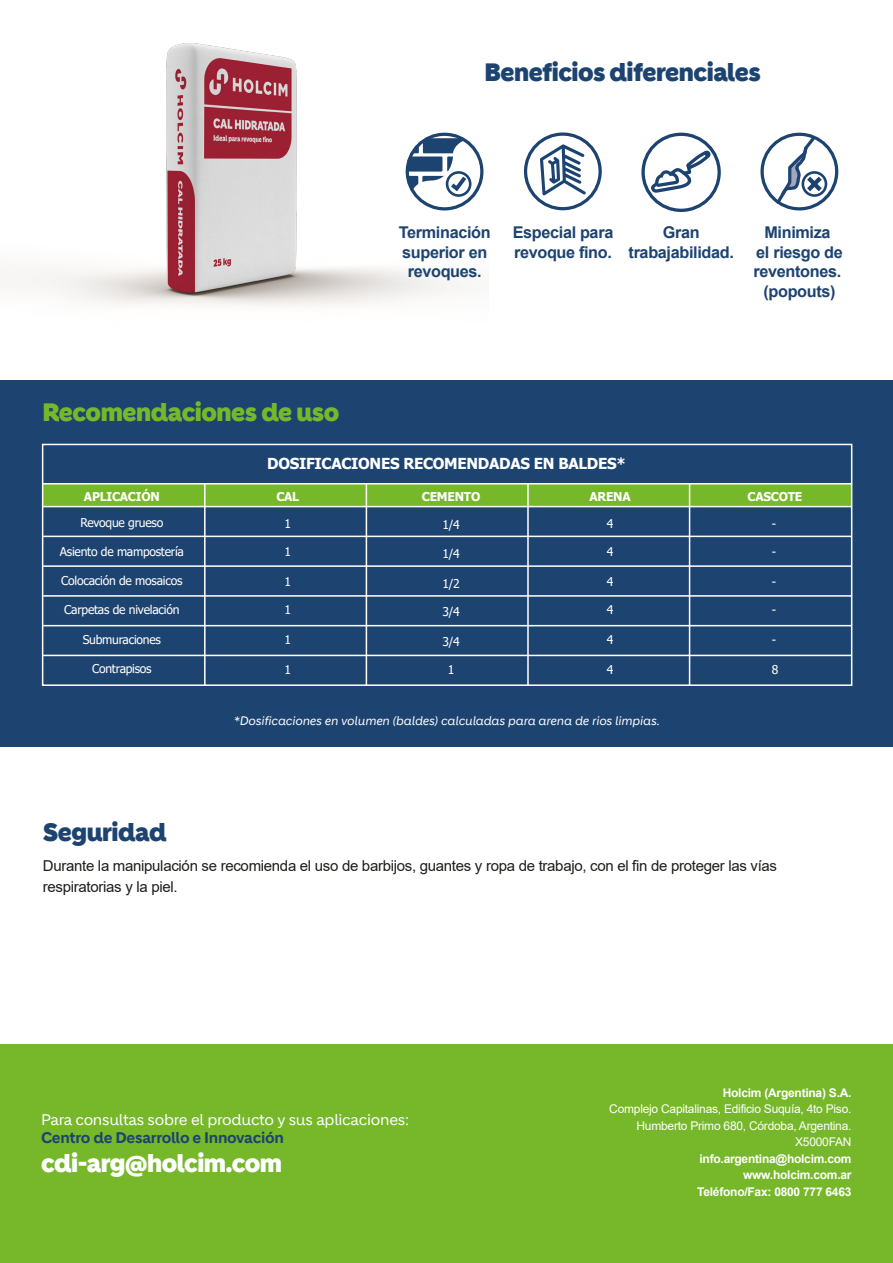
<style>
.page{position:relative;width:893px;height:1263px;background:#fff}
.page>*{position:absolute;margin:0;border:0;box-sizing:border-box;transform-origin:0 0}
.t1{font:900 24.45px "Holcim Headline";letter-spacing:-.02em;color:#1d4370}
.t2{font:900 24.45px "Holcim Headline";letter-spacing:-.02em;color:#76b82a}
.t3{font:900 24.45px "Holcim Headline";letter-spacing:-.02em;color:#fff}
.t4{font:700 16.2px/19.5px "Arial";letter-spacing:-.02em;color:#1d4370;text-align:center}
.t5{font:700 15.15px "Tahoma";letter-spacing:-.02em;color:#fff}
.t6{font:15px/21px "Arial";letter-spacing:-.02em;color:#1d1d1b}
.t7{font:15px "Holcim";letter-spacing:-.02em;color:#fff}
.t8{font:700 15px "Holcim";letter-spacing:-.02em;color:#1d4370}
.t9{font:12.15px "Tahoma";letter-spacing:-.02em;color:#fff}
.t10{font:700 12.15px "Tahoma";letter-spacing:-.02em;color:#fff}
.t11{font:700 12px/16.5px "Arial";letter-spacing:-.02em;color:#fff;text-align:right}
.t12{font:12px/16.5px "Arial";letter-spacing:-.02em;color:#fff;text-align:right}
.t13{font:italic 12px "Holcim";letter-spacing:-.02em;color:#fff}
</style>
<div class="page">
<img style="left:4px;top:43px;width:480px;height:263px">
<div style="left:0;top:1045px;width:893px;height:218px;background:#76b82a"></div>
<div style="left:0;top:380px;width:893px;height:367px;background:#1d4370"></div>
<div style="left:43px;top:484px;width:809px;height:22px;background:#76b82a"></div>
<hr style="left:43px;top:536px;width:809px;height:1px;background:#fff">
<hr style="left:43px;top:506px;width:809px;height:1px;background:#fff">
<hr style="left:43px;top:483px;width:808px;height:1px;background:#fff">
<hr style="left:43px;top:565px;width:809px;height:2px;background:#fff">
<hr style="left:43px;top:595px;width:809px;height:2px;background:#fff">
<hr style="left:43px;top:625px;width:809px;height:1px;background:#fff">
<hr style="left:43px;top:655px;width:809px;height:1px;background:#fff">
<div style="left:42px;top:444px;width:810px;height:242px;border:2px solid #fff"></div>
<hr style="left:204px;top:483px;width:2px;height:202px;background:#fff">
<hr style="left:366px;top:483px;width:1px;height:202px;background:#fff">
<hr style="left:527px;top:483px;width:2px;height:202px;background:#fff">
<hr style="left:689px;top:483px;width:1px;height:202px;background:#fff">
<div style="left:524px;top:132px;width:78px;height:78px;border:3px solid #1d4370;border-radius:50%"></div>
<svg style="left:540px;top:144px;width:46px;height:51px"></svg>
<div style="left:641px;top:133px;width:80px;height:79px;border:3px solid #1d4370;border-radius:50%"></div>
<svg style="left:648px;top:147px;width:65px;height:48px"></svg>
<svg style="left:407px;top:134px;width:75px;height:75px"></svg>
<div style="left:760px;top:133px;width:78px;height:77px;border:3px solid #1d4370;border-radius:50%"></div>
<div style="left:802px;top:171px;width:25px;height:26px;border:3px solid #1d4370;border-radius:50%"></div>
<svg style="left:773px;top:134px;width:49px;height:73px"></svg>
<h1 class="t1" style="left:484px;top:58px;width:278px">Beneficios diferenciales</h1>
<h2 class="t4" style="left:399px;top:223px;width:93px">Terminación superior en revoques.</h2>
<h2 class="t4" style="left:629px;top:223px;width:107px">Gran trabajabilidad.</h2>
<h2 class="t4" style="left:754px;top:223px;width:91px">Minimiza<br>el riesgo de reventones. (popouts)</h2>
<h2 class="t4" style="left:513px;top:223px;width:102px;text-align:left">Especial para revoque fino.</h2>
<h1 class="t2" style="left:42px;top:398px;width:298px">Recomendaciones de uso</h1>
<p class="t5" style="left:267px;top:453px;width:360px">DOSIFICACIONES RECOMENDADAS EN BALDES*</p>
<p class="t10" style="left:84px;top:488px;width:77px">APLICACIÓN</p>
<p class="t10" style="left:276px;top:488px;width:24px">CAL</p>
<p class="t10" style="left:422px;top:488px;width:60px">CEMENTO</p>
<p class="t10" style="left:589px;top:488px;width:43px">ARENA</p>
<p class="t10" style="left:747px;top:488px;width:56px">CASCOTE</p>
<p class="t9" style="left:80px;top:515px;width:84px">Revoque grueso</p>
<p class="t9" style="left:60px;top:543px;width:126px">Asiento de mampostería</p>
<p class="t9" style="left:61px;top:573px;width:123px">Colocación de mosaicos</p>
<p class="t9" style="left:64px;top:601px;width:117px">Carpetas de nivelación</p>
<p class="t9" style="left:83px;top:631px;width:80px">Submuraciones</p>
<p class="t9" style="left:92px;top:661px;width:61px">Contrapisos</p>
<p class="t9" style="left:285px;top:515px;width:8px">1</p>
<p class="t9" style="left:285px;top:544px;width:8px">1</p>
<p class="t9" style="left:285px;top:573px;width:8px">1</p>
<p class="t9" style="left:285px;top:602px;width:8px">1</p>
<p class="t9" style="left:285px;top:632px;width:8px">1</p>
<p class="t9" style="left:285px;top:661px;width:8px">1</p>
<p class="t9" style="left:442px;top:517px;width:19px">1/4</p>
<p class="t9" style="left:442px;top:545px;width:19px">1/4</p>
<p class="t9" style="left:442px;top:575px;width:19px">1/2</p>
<p class="t9" style="left:442px;top:603px;width:19px">3/4</p>
<p class="t9" style="left:442px;top:633px;width:19px">3/4</p>
<p class="t9" style="left:448px;top:661px;width:8px">1</p>
<p class="t9" style="left:607px;top:515px;width:8px">4</p>
<p class="t9" style="left:607px;top:544px;width:8px">4</p>
<p class="t9" style="left:607px;top:573px;width:8px">4</p>
<p class="t9" style="left:607px;top:602px;width:8px">4</p>
<p class="t9" style="left:607px;top:632px;width:8px">4</p>
<p class="t9" style="left:607px;top:661px;width:8px">4</p>
<p class="t13" style="left:234px;top:714px;width:427px">*Dosificaciones en volumen (baldes) calculadas para arena de rios limpias.</p>
<p class="t9" style="left:772px;top:515px;width:6px">-</p>
<p class="t9" style="left:772px;top:544px;width:6px">-</p>
<p class="t9" style="left:772px;top:573px;width:6px">-</p>
<p class="t9" style="left:772px;top:602px;width:6px">-</p>
<p class="t9" style="left:772px;top:632px;width:6px">-</p>
<p class="t9" style="left:772px;top:661px;width:8px">8</p>
<h1 class="t1" style="left:43px;top:818px;width:125px">Seguridad</h1>
<p class="t6" style="left:43px;top:855px;width:736px">Durante la manipulación se recomienda el uso de barbijos, guantes y ropa de trabajo, con el fin de proteger las vías respiratorias y la piel.</p>
<p class="t7" style="left:41px;top:1111px;width:370px">Para consultas sobre el producto y sus aplicaciones:</p>
<p class="t8" style="left:41px;top:1128px;width:244px">Centro de Desarrollo e Innovación</p>
<h1 class="t3" style="left:41px;top:1149px;width:243px">cdi-arg@holcim.com</h1>
<p class="t11" style="left:723px;top:1084px;width:130px">Holcim (Argentina) S.A.</p>
<p class="t12" style="left:609px;top:1101px;width:244px">Complejo Capitalinas, Edificio Suquía, 4to Piso.<br>Humberto Primo 680, Córdoba, Argentina.<br>X5000FAN</p>
<p class="t11" style="left:697px;top:1150px;width:156px">info.argentina@holcim.com www.holcim.com.ar<br>Teléfono/Fax: 0800 777 6463</p>
</div>
